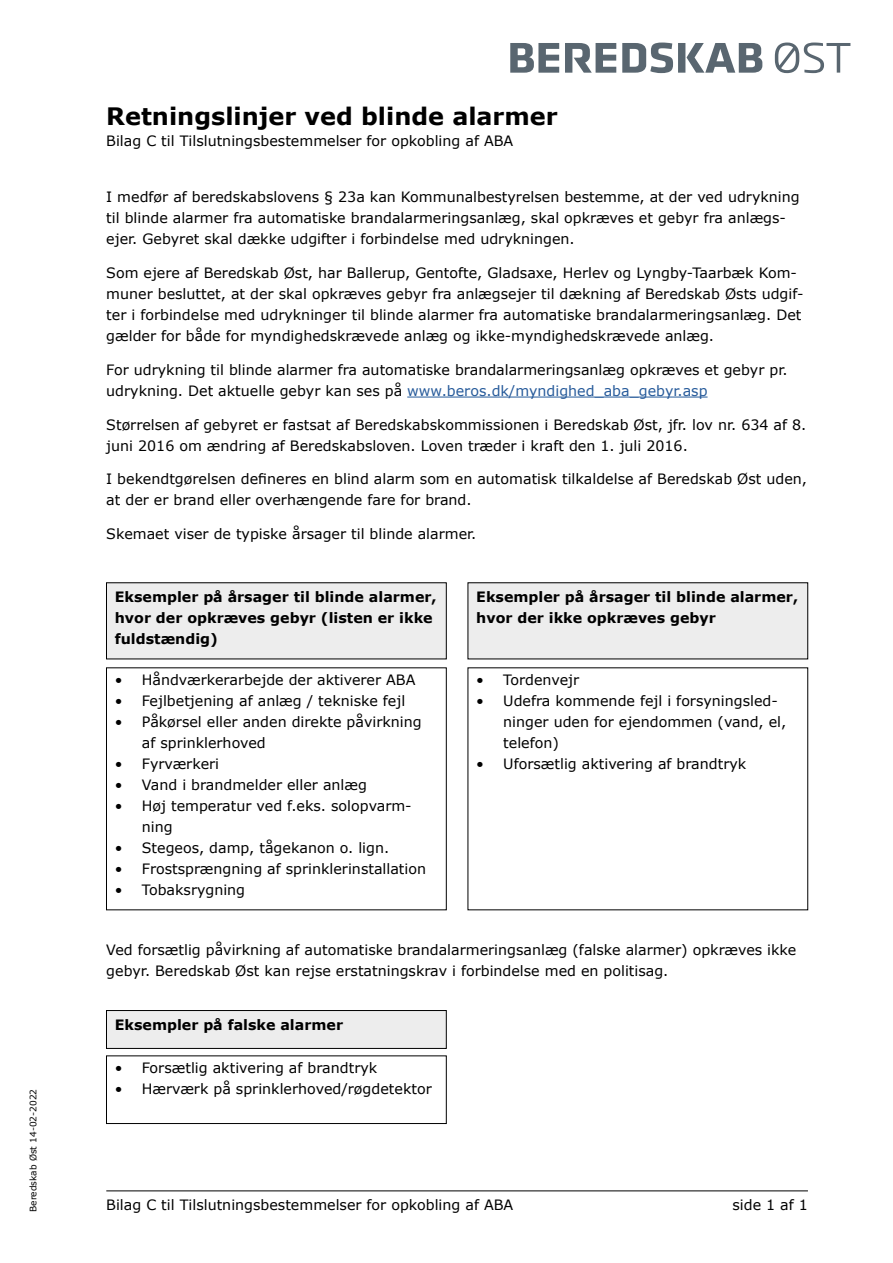
<style>
.page{position:relative;width:893px;height:1263px;background:#fff}
.page>*{position:absolute;margin:0;border:0;box-sizing:border-box;transform-origin:0 0}
.t1{font:700 24px "Verdana";color:#000}
.t2{font:14.25px/21px "Verdana";color:#000}
.t3{font:700 14.25px/21px "Verdana";color:#000}
.t4{font:9px "Verdana";color:#000}
.s1{color:#275b9b}
</style>
<div class="page">
<svg style="left:510px;top:43px;width:49px;height:30px"></svg>
<svg style="left:622px;top:43px;width:140px;height:30px"></svg>
<svg style="left:565px;top:43px;width:51px;height:30px"></svg>
<svg style="left:775px;top:43px;width:75px;height:30px"></svg>
<hr style="left:106px;top:1190px;width:702px;height:1px;background:#000">
<div style="left:106px;top:1010px;width:340px;height:38px;background:#ededed"></div>
<div style="left:106px;top:1010px;width:340px;height:38px;border:1px solid #000"></div>
<div style="left:468px;top:583px;width:340px;height:76px;background:#ededed"></div>
<div style="left:106px;top:583px;width:340px;height:76px;background:#ededed"></div>
<hr style="left:407px;top:397px;width:300px;height:1px;background:#275b9b">
<div style="left:106px;top:1056px;width:340px;height:68px;border:1px solid #000"></div>
<p class="t4" style="left:27px;top:1212px;width:125px;rotate:-90deg">Beredskab Øst 14-02-2022</p>
<h1 class="t1" style="left:106px;top:99px;width:453px">Retningslinjer ved blinde alarmer</h1>
<p class="t2" style="left:106px;top:130px;width:408px">Bilag C til Tilslutningsbestemmelser for opkobling af ABA</p>
<p class="t2" style="left:106px;top:186px;width:695px">I medfør af beredskabslovens § 23a kan Kommunalbestyrelsen bestemme, at der ved udrykning til blinde alarmer fra automatiske brandalarmeringsanlæg, skal opkræves et gebyr fra anlægs&shy;ejer. Gebyret skal dække udgifter i forbindelse med udrykningen.</p>
<p class="t2" style="left:106px;top:262px;width:699px">Som ejere af Beredskab Øst, har Ballerup, Gentofte, Gladsaxe, Herlev og Lyngby-Taarbæk Kom&shy;muner besluttet, at der skal opkræves gebyr fra anlægsejer til dækning af Beredskab Østs udgif&shy;ter i forbindelse med udrykninger til blinde alarmer fra automatiske brandalarmeringsanlæg. Det gælder for både for myndighedskrævede anlæg og ikke-myndighedskrævede anlæg.</p>
<p class="t2" style="left:106px;top:359px;width:683px">For udrykning til blinde alarmer fra automatiske brandalarmeringsanlæg opkræves et gebyr pr. udrykning. Det aktuelle gebyr kan ses på <span class="s1">www.beros.dk/myndighed_aba_gebyr.asp</span></p>
<p class="t2" style="left:106px;top:414px;width:702px">Størrelsen af gebyret er fastsat af Beredskabskommissionen i Beredskab Øst, jfr. lov nr. 634 af 8. juni 2016 om ændring af Beredskabsloven. Loven træder i kraft den 1. juli 2016.</p>
<p class="t2" style="left:106px;top:468px;width:702px">I bekendtgørelsen defineres en blind alarm som en automatisk tilkaldelse af Beredskab Øst uden, at der er brand eller overhængende fare for brand.</p>
<p class="t2" style="left:106px;top:523px;width:372px">Skemaet viser de typiske årsager til blinde alarmer.</p>
<p class="t3" style="left:115px;top:586px;width:323px">Eksempler på årsager til blinde alarmer, hvor der opkræves gebyr (listen er ikke fuldstændig)</p>
<p class="t3" style="left:476px;top:586px;width:323px">Eksempler på årsager til blinde alarmer, hvor der ikke opkræves gebyr</p>
<p class="t2" style="left:476px;top:669px;width:105px">• Tordenvejr</p>
<p class="t2" style="left:503px;top:690px;width:285px;text-indent:-27px">• Udefra kommende fejl i forsyningsled&shy;ninger uden for ejendommen (vand, el, telefon)</p>
<p class="t2" style="left:476px;top:753px;width:272px">• Uforsætlig aktivering af brandtryk</p>
<p class="t2" style="left:115px;top:669px;width:302px">• Håndværkerarbejde der aktiverer ABA</p>
<p class="t2" style="left:115px;top:690px;width:292px">• Fejlbetjening af anlæg / tekniske fejl</p>
<p class="t2" style="left:142px;top:711px;width:281px;text-indent:-27px">• Påkørsel eller anden direkte påvirkning af sprinklerhoved</p>
<p class="t2" style="left:115px;top:753px;width:106px">• Fyrværkeri</p>
<p class="t2" style="left:115px;top:774px;width:254px">• Vand i brandmelder eller anlæg</p>
<p class="t2" style="left:142px;top:795px;width:271px;text-indent:-27px">• Høj temperatur ved f.eks. solopvarm&shy;ning</p>
<p class="t2" style="left:115px;top:837px;width:276px">• Stegeos, damp, tågekanon o. lign.</p>
<p class="t2" style="left:115px;top:858px;width:313px">• Frostsprængning af sprinklerinstallation</p>
<p class="t2" style="left:115px;top:879px;width:132px">• Tobaksrygning</p>
<p class="t2" style="left:106px;top:939px;width:692px">Ved forsætlig påvirkning af automatiske brandalarmeringsanlæg (falske alarmer) opkræves ikke gebyr. Beredskab Øst kan rejse erstatningskrav i forbindelse med en politisag.</p>
<p class="t3" style="left:115px;top:1014px;width:230px">Eksempler på falske alarmer</p>
<p class="t2" style="left:115px;top:1057px;width:264px">• Forsætlig aktivering af brandtryk</p>
<p class="t2" style="left:115px;top:1078px;width:318px">• Hærværk på sprinklerhoved/røgdetektor</p>
<p class="t2" style="left:106px;top:1194px;width:408px">Bilag C til Tilslutningsbestemmelser for opkobling af ABA</p>
<p class="t2" style="left:732px;top:1194px;width:77px">side 1 af 1</p>
</div>
